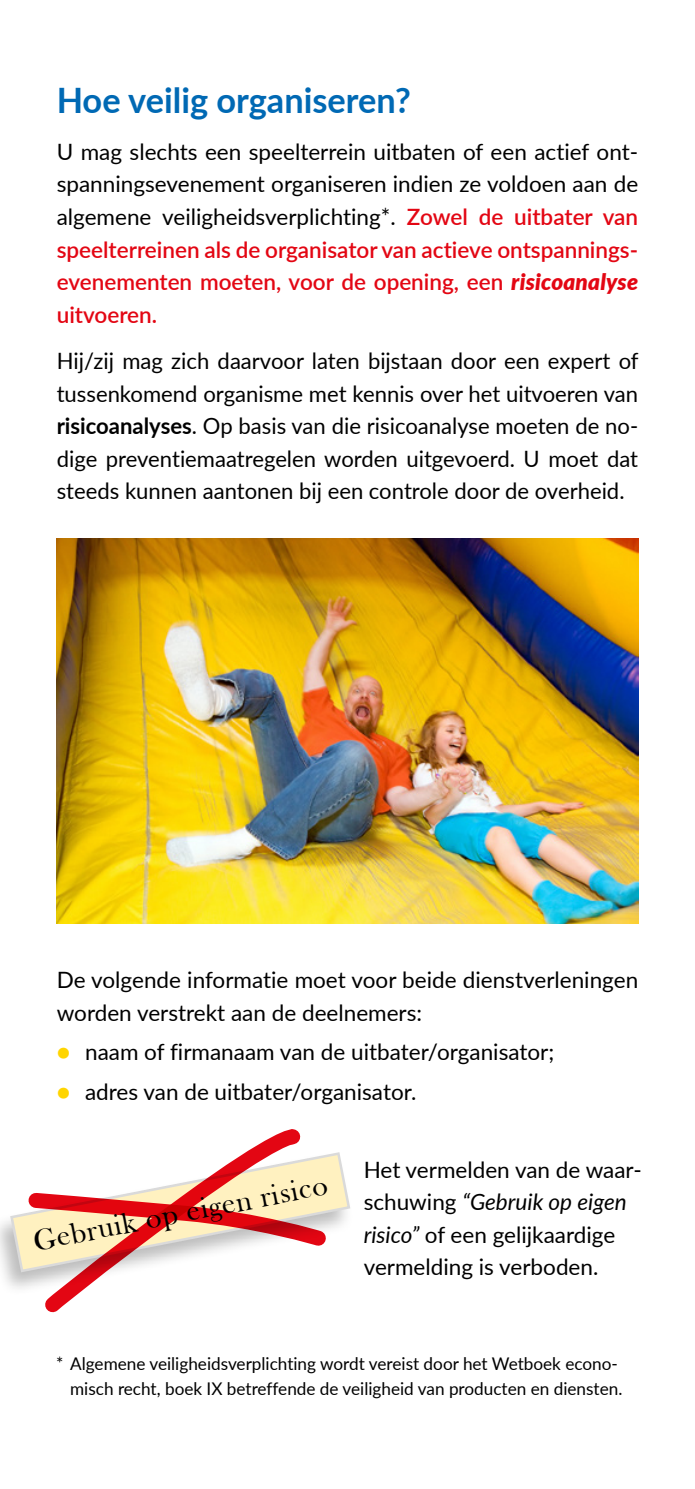
<style>
.page{position:relative;width:695px;height:1489px;background:#fff}
.page>*{position:absolute;margin:0;border:0;box-sizing:border-box;transform-origin:0 0}
.T1{font:700 35px "Lato";color:#0069b4}
.txt{font:30px "Bask Old Face";color:#000}
.txt-2{font:22.5px/32.5px "Lato";color:#000;text-align:justify}
.txt-3{font:17.5px/25px "Lato";color:#000;text-align:right}
.s1{font-weight:600;color:#e30613}
.s2{font-weight:900;font-style:italic;color:#e30613}
.s3{font-weight:700}
.s4{color:#ffd500}
.s5{font-style:italic}
</style>
<div class="page">
<div style="left:0;top:1150px;width:354px;height:146px;background:#000;opacity:.26"></div>
<svg style="left:9px;top:1150px;width:343px;height:123px"></svg>
<img style="left:56px;top:539px;width:582px;height:384px">
<svg style="left:12px;top:1153px;width:337px;height:117px"></svg>
<svg style="left:39px;top:1129px;width:267px;height:184px"></svg>
<p class="T1" style="left:57px;top:75px;width:355px">Hoe veilig organiseren?</p>
<p class="txt-2" style="left:57px;top:135px;width:583px">U mag slechts een speelterrein uitbaten of een actief ont&shy;spanningsevenement organiseren indien ze voldoen aan de algemene veiligheidsverplichting*. <span class="s1">Zowel de uitbater van speelterreinen als de organisator van actieve ontspannings&shy;evenementen moeten, voor de opening, een</span> <span class="s2">risicoanalyse </span><span class="s1">uitvoeren.</span></p>
<p class="txt-2" style="left:57px;top:344px;width:583px">Hij/zij mag zich daarvoor laten bijstaan door een expert of tussenkomend organisme met kennis over het uitvoeren van <span class="s3">risicoanalyses</span>. Op basis van die risicoanalyse moeten de no&shy;dige preventiemaatregelen worden uitgevoerd. U moet dat steeds kunnen aantonen bij een controle door de overheid.</p>
<p class="txt-2" style="left:57px;top:962px;width:583px">De volgende informatie moet voor beide dienstverleningen worden verstrekt aan de deelnemers:</p>
<p class="txt-2" style="left:57px;top:1034px;width:499px"><span class="s4">●</span> naam of firmanaam van de uitbater/organisator;</p>
<p class="txt-2" style="left:57px;top:1074px;width:361px"><span class="s4">●</span> adres van de uitbater/organisator.</p>
<p class="txt" style="left:30px;top:1224px;width:300px;rotate:-11deg">Gebruik op eigen risico</p>
<p class="txt-2" style="left:363px;top:1152px;width:279px;text-align:left">Het vermelden van de waar&shy;schuwing <span class="s5">“Gebruik op eigen risico”</span> of een gelijkaardige vermelding is verboden.</p>
<p class="txt-3" style="left:56px;top:1349px;width:567px">* Algemene veiligheidsverplichting wordt vereist door het Wetboek econo&shy;misch recht, boek IX betreffende de veiligheid van producten en diensten.</p>
</div>
